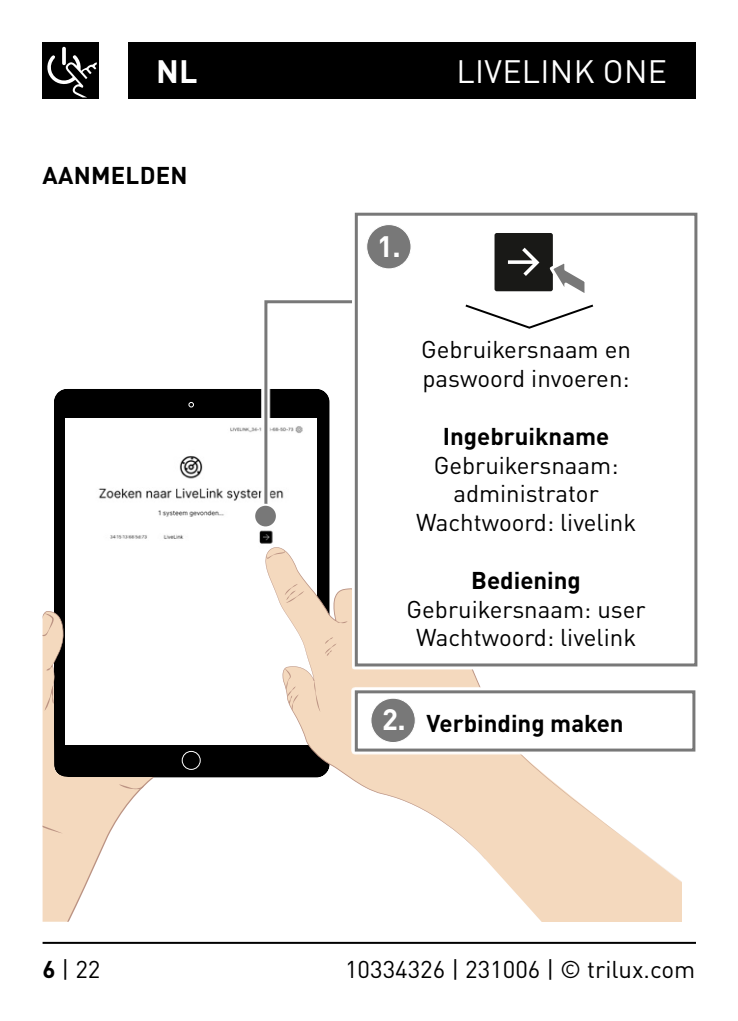
<style>
.page{position:relative;width:738px;height:1021px;background:#fff}
.page>*{position:absolute;margin:0;border:0;box-sizing:border-box;transform-origin:0 0}
.t1{font:32px "DIN Pro";letter-spacing:.01em;color:#fff}
.t2{font:700 32px "DIN Pro";color:#fff}
.t3{font:700 29.2px "DIN Pro";color:#fff}
.t4{font:24px/28.8px "DIN Pro";color:#000;text-align:center}
.t5{font:700 24px "DIN Pro";color:#000}
.s1{font-size:29.2px;color:#fff}
.s2{font-weight:700}
</style>
<div class="page">
<div style="left:128px;top:43px;width:566px;height:56px;background:#000"></div>
<hr style="left:43px;top:941px;width:652px;height:2px;background:#000">
<div style="left:43px;top:43px;width:56px;height:56px;background:#000"></div>
<svg style="left:47px;top:47px;width:50px;height:50px"></svg>
<div style="left:54px;top:389px;width:276px;height:389px;background:#000"></div>
<div style="left:182px;top:751px;width:18px;height:18px;border:1px solid #fff;border-radius:50%"></div>
<svg style="left:188px;top:402px;width:5px;height:5px"></svg>
<img style="left:65px;top:419px;width:251px;height:325px">
<svg style="left:265px;top:546px;width:403px;height:375px"></svg>
<svg style="left:266px;top:550px;width:19px;height:8px"></svg>
<svg style="left:284px;top:584px;width:20px;height:19px"></svg>
<svg style="left:284px;top:668px;width:14px;height:42px"></svg>
<svg style="left:324px;top:637px;width:12px;height:19px"></svg>
<svg style="left:336px;top:620px;width:11px;height:3px"></svg>
<svg style="left:314px;top:680px;width:6px;height:31px"></svg>
<svg style="left:43px;top:610px;width:121px;height:311px"></svg>
<svg style="left:43px;top:791px;width:20px;height:42px"></svg>
<svg style="left:44px;top:686px;width:10px;height:24px"></svg>
<svg style="left:43px;top:613px;width:11px;height:24px"></svg>
<svg style="left:46px;top:665px;width:7px;height:6px"></svg>
<svg style="left:119px;top:784px;width:25px;height:6px"></svg>
<svg style="left:668px;top:871px;width:12px;height:50px"></svg>
<svg style="left:263px;top:300px;width:88px;height:221px"></svg>
<div style="left:254px;top:505px;width:23px;height:22px;background:#787878;border-radius:50%"></div>
<div style="left:253px;top:504px;width:25px;height:24px;border:2px solid #fff;border-radius:50%"></div>
<div style="left:351px;top:209px;width:349px;height:461px;background:#fff"></div>
<div style="left:354px;top:213px;width:342px;height:453px;border:3px solid #787878"></div>
<div style="left:366px;top:224px;width:45px;height:45px;background:#787878;border-radius:50%"></div>
<div style="left:366px;top:224px;width:45px;height:45px;border:1px solid #fff;border-radius:50%"></div>
<div style="left:494px;top:233px;width:58px;height:58px;background:#191917;border-radius:2px"></div>
<svg style="left:465px;top:248px;width:129px;height:81px"></svg>
<div style="left:351px;top:686px;width:347px;height:68px;background:#fff"></div>
<div style="left:354px;top:690px;width:340px;height:61px;border:3px solid #787878"></div>
<div style="left:370px;top:698px;width:45px;height:44px;background:#787878;border-radius:50%"></div>
<div style="left:370px;top:697px;width:45px;height:46px;border:1px solid #fff;border-radius:50%"></div>
<h1 class="t2" style="left:156px;top:47px;width:43px">NL</h1>
<h1 class="t1" style="left:456px;top:47px;width:212px">LIVELINK ONE</h1>
<p class="t5" style="left:43px;top:157px;width:146px">AANMELDEN</p>
<p class="t3" style="left:377px;top:223px;width:25px">1.</p>
<p class="t4" style="left:421px;top:334px;width:211px;text-align:left">Gebruikersnaam en paswoord invoeren:</p>
<p class="t5" style="left:442px;top:417px;width:168px">Ingebruikname</p>
<p class="t4" style="left:415px;top:449px;width:221px">Gebruikersnaam: administrator<br>Wachtwoord: livelink</p>
<p class="t5" style="left:471px;top:561px;width:111px">Bediening</p>
<p class="t4" style="left:406px;top:593px;width:240px">Gebruikersnaam: user<br>Wachtwoord: livelink</p>
<p class="t5" style="left:382px;top:704px;width:243px"><span class="s1">2.</span> Verbinding maken</p>
<p class="t4" style="left:43px;top:953px;width:59px"><span class="s2">6</span> | 22</p>
<p class="t4" style="left:345px;top:953px;width:351px">10334326 | 231006 | © trilux.com</p>
</div>
